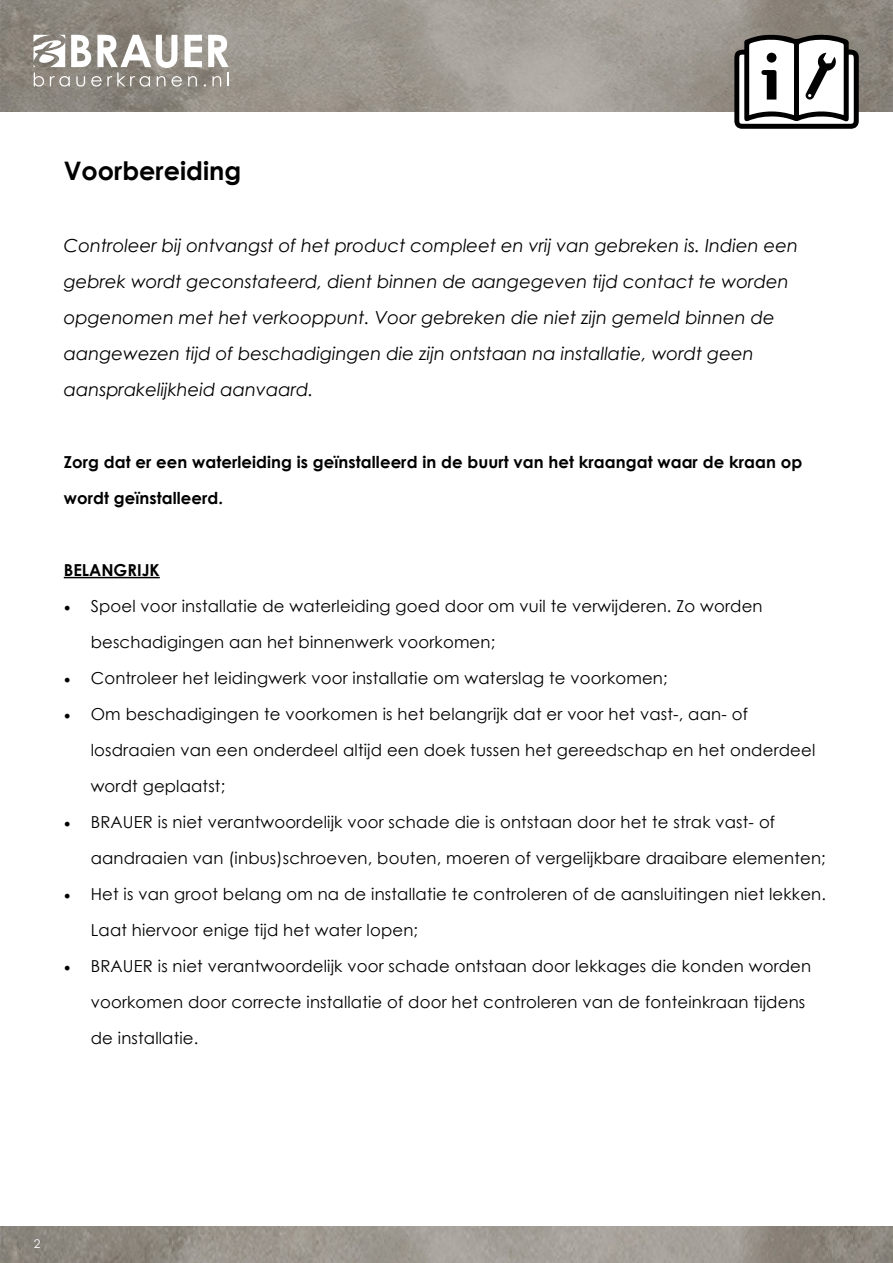
<style>
.page{position:relative;width:893px;height:1263px;background:#fff}
.page>*{position:absolute;margin:0;border:0;box-sizing:border-box;transform-origin:0 0}
.t1{font:700 25.5px "Century Gothic";color:#000}
.t2{font:italic 18px/36px "Century Gothic";color:#000}
.t3{font:16.5px/36px "Century Gothic";letter-spacing:.01em;color:#000}
.t4{font:700 16.5px/36px "Century Gothic";letter-spacing:.005em;color:#000}
.t5{font:12px "Century Gothic Pro";color:#fff}
.s1{font-family:"Minion Pro";font-size:18px}
</style>
<div class="page">
<img style="left:0;top:0;width:893px;height:112px">
<img style="left:0;top:1226px;width:893px;height:37px">
<svg style="left:34px;top:35px;width:195px;height:52px"></svg>
<svg style="left:734px;top:33px;width:125px;height:96px"></svg>
<div style="left:767px;top:53px;width:9px;height:10px;background:#000;border-radius:50%"></div>
<hr style="left:64px;top:577px;width:96px;height:1px;background:#000">
<p class="t1" style="left:64px;top:151px;width:179px">Voorbereiding</p>
<p class="t2" style="left:64px;top:227px;width:736px">Controleer bij ontvangst of het product compleet en vrij van gebreken is. Indien een gebrek wordt geconstateerd, dient binnen de aangegeven tijd contact te worden opgenomen met het verkooppunt. Voor gebreken die niet zijn gemeld binnen de aangewezen tijd of beschadigingen die zijn ontstaan na installatie, wordt geen aansprakelijkheid aanvaard.</p>
<p class="t4" style="left:64px;top:443px;width:740px">Zorg dat er een waterleiding is geïnstalleerd in de buurt van het kraangat waar de kraan op wordt geïnstalleerd.</p>
<p class="t4" style="left:64px;top:551px;width:98px">BELANGRIJK</p>
<p class="t3" style="left:91px;top:588px;width:673px;text-indent:-27px"><span class="s1">•</span> Spoel voor installatie de waterleiding goed door om vuil te verwijderen. Zo worden beschadigingen aan het binnenwerk voorkomen;</p>
<p class="t3" style="left:64px;top:660px;width:605px"><span class="s1">•</span> Controleer het leidingwerk voor installatie om waterslag te voorkomen;</p>
<p class="t3" style="left:91px;top:696px;width:726px;text-indent:-27px"><span class="s1">•</span> Om beschadigingen te voorkomen is het belangrijk dat er voor het vast-, aan- of losdraaien van een onderdeel altijd een doek tussen het gereedschap en het onderdeel wordt geplaatst;</p>
<p class="t3" style="left:91px;top:804px;width:736px;text-indent:-27px"><span class="s1">•</span> BRAUER is niet verantwoordelijk voor schade die is ontstaan door het te strak vast- of aandraaien van (inbus)schroeven, bouten, moeren of vergelijkbare draaibare elementen;</p>
<p class="t3" style="left:91px;top:876px;width:737px;text-indent:-27px"><span class="s1">•</span> Het is van groot belang om na de installatie te controleren of de aansluitingen niet lekken.<br>Laat hiervoor enige tijd het water lopen;</p>
<p class="t3" style="left:91px;top:948px;width:722px;text-indent:-27px"><span class="s1">•</span> BRAUER is niet verantwoordelijk voor schade ontstaan door lekkages die konden worden voorkomen door correcte installatie of door het controleren van de fonteinkraan tijdens de installatie.</p>
<p class="t5" style="left:34px;top:1237px;width:8px">2</p>
</div>
